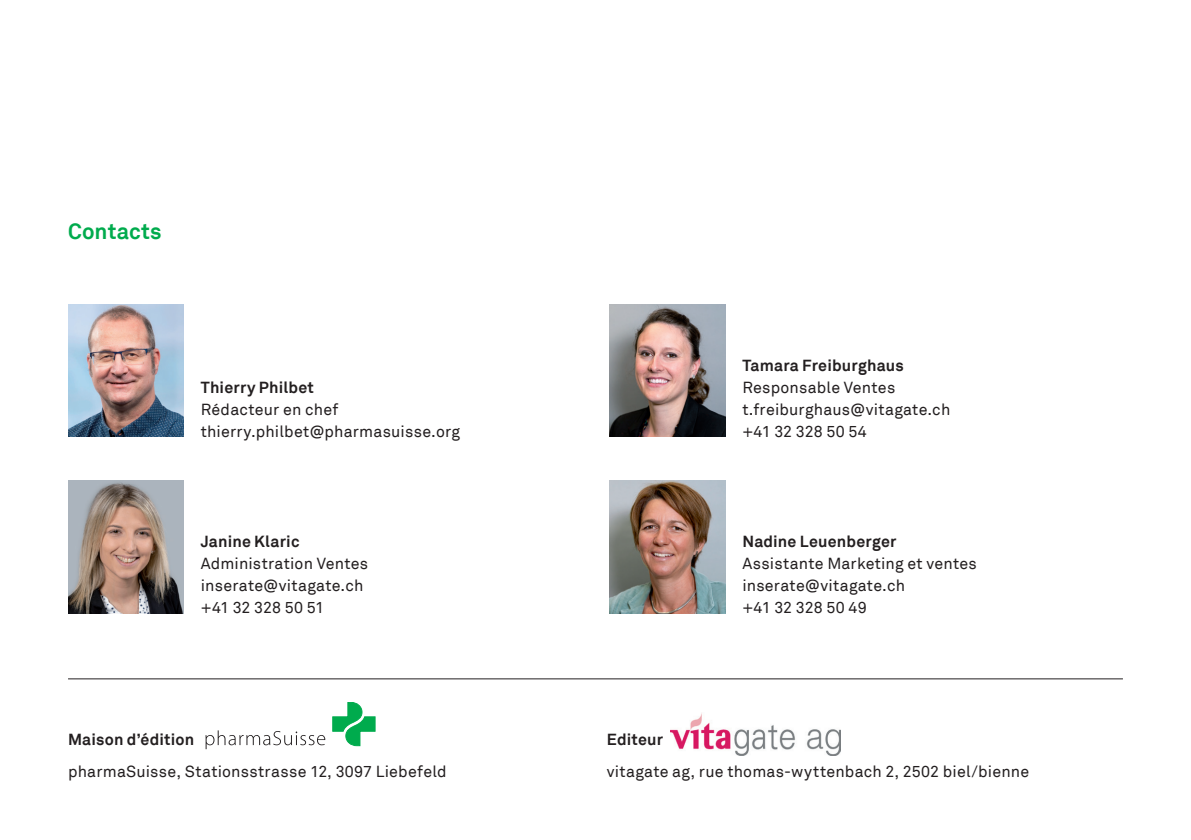
<style>
.page{position:relative;width:1191px;height:840px;background:#fff}
.page>*{position:absolute;margin:0;border:0;box-sizing:border-box;transform-origin:0 0}
.t1{font:700 22px "Akkurat";letter-spacing:.01em;color:#00ab4d}
.t2{font:16px/22px "Akkurat";letter-spacing:.01em;color:#231f20}
.t3{font:700 16px "Akkurat";letter-spacing:.015em;color:#231f20}
</style>
<div class="page">
<svg style="left:332px;top:702px;width:43px;height:43px"></svg>
<svg style="left:205px;top:730px;width:120px;height:18px"></svg>
<img style="left:670px;top:713px;width:170px;height:42px">
<img style="left:609px;top:304px;width:116px;height:132px">
<img style="left:68px;top:304px;width:116px;height:132px">
<img style="left:609px;top:480px;width:116px;height:132px">
<hr style="left:68px;top:678px;width:1055px;height:1px;background:#231f20">
<img style="left:68px;top:480px;width:116px;height:132px">
<h1 class="t1" style="left:68px;top:217px;width:95px">Contacts</h1>
<p class="t3" style="left:201px;top:377px;width:115px">Thierry Philbet</p>
<p class="t2" style="left:201px;top:398px;width:261px">Rédacteur en chef thierry.philbet@pharmasuisse.org</p>
<p class="t3" style="left:201px;top:531px;width:100px">Janine Klaric</p>
<p class="t2" style="left:201px;top:552px;width:169px">Administration Ventes inserate@vitagate.ch +41 32 328 50 51</p>
<p class="t3" style="left:742px;top:355px;width:163px">Tamara Freiburghaus</p>
<p class="t2" style="left:742px;top:376px;width:209px">Responsable Ventes t.freiburghaus@vitagate.ch +41 32 328 50 54</p>
<p class="t3" style="left:742px;top:531px;width:156px">Nadine Leuenberger</p>
<p class="t2" style="left:742px;top:552px;width:236px">Assistante Marketing et ventes inserate@vitagate.ch<br>+41 32 328 50 49</p>
<p class="t3" style="left:68px;top:729px;width:128px">Maison d’édition</p>
<p class="t3" style="left:607px;top:729px;width:58px">Editeur</p>
<p class="t2" style="left:68px;top:760px;width:380px">pharmaSuisse, Stationsstrasse 12, 3097 Liebefeld</p>
<p class="t2" style="left:607px;top:760px;width:424px">vitagate ag, rue thomas-wyttenbach 2, 2502 biel/bienne</p>
</div>
